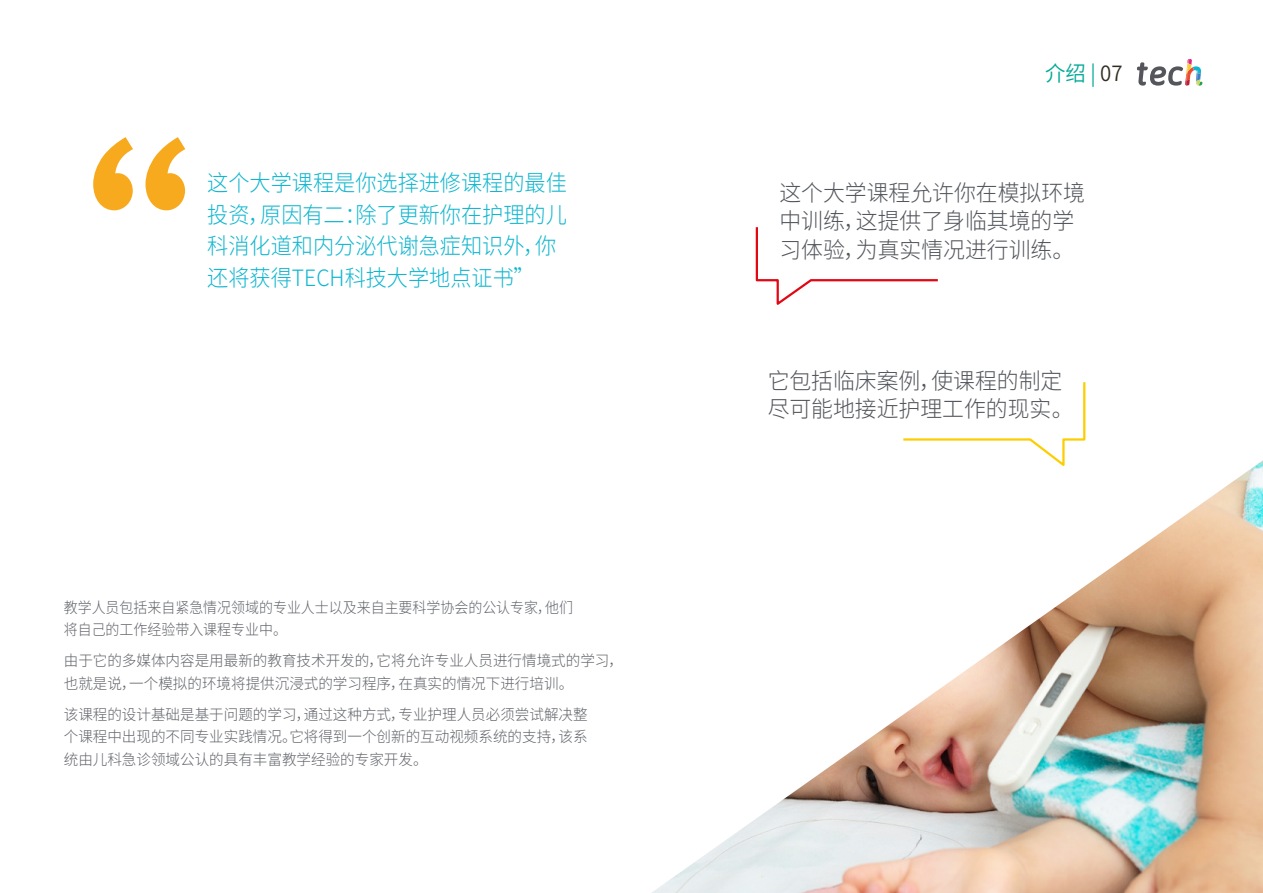
<style>
.page{position:relative;width:1263px;height:893px;background:#fff}
.page>*{position:absolute;margin:0;border:0;box-sizing:border-box;transform-origin:0 0}
.t1{font:300 22.5px/28.5px "Source Han Sans CN";color:#52555b}
.t2{font:300 22.5px/31.5px "Source Han Sans CN";color:#0fb6cf;scale:.94 1}
.t3{font:21px "Source Han Sans CN";color:#00a996}
.t4{font:300 15px/22.5px "Source Han Sans CN";color:#61646a}
.t5{font:300 15px/22.5px "Source Han Sans CN";color:#61646a;scale:.93 1}
.s1{color:#312e20}
</style>
<div class="page">
<img style="left:652px;top:460px;width:611px;height:433px">
<svg style="left:93px;top:137px;width:92px;height:73px"></svg>
<svg style="left:901px;top:382px;width:185px;height:87px"></svg>
<svg style="left:755px;top:227px;width:183px;height:78px"></svg>
<svg style="left:1137px;top:59px;width:65px;height:27px"></svg>
<h1 class="t2" style="left:207px;top:168px;width:384px">这个大学课程是你选择进修课程的最佳投资，原因有二：除了更新你在护理的儿科消化道和内分泌代谢急症知识外，你还将获得TECH科技大学地点证书”</h1>
<p class="t5" style="left:64px;top:596px;width:549px">教学人员包括来自紧急情况领域的专业人士以及来自主要科学协会的公认专家，他们将自己的工作经验带入课程专业中。</p>
<p class="t4" style="left:64px;top:650px;width:561px">由于它的多媒体内容是用最新的教育技术开发的，它将允许专业人员进行情境式的学习，也就是说，一个模拟的环境将提供沉浸式的学习程序，在真实的情况下进行培训。</p>
<p class="t4" style="left:64px;top:703px;width:525px;text-align:justify">该课程的设计基础是基于问题的学习，通过这种方式，专业护理人员必须尝试解决整个课程中出现的不同专业实践情况。它将得到一个创新的互动视频系统的支持，该系统由儿科急诊领域公认的具有丰富教学经验的专家开发。</p>
<h2 class="t3" style="left:1045px;top:61px;width:79px">介绍 | <span class="s1">07</span></h2>
<h1 class="t1" style="left:779px;top:179px;width:307px">这个大学课程允许你在模拟环境中训练，这提供了身临其境的学习体验，为真实情况进行训练。</h1>
<h1 class="t1" style="left:768px;top:367px;width:307px">它包括临床案例，使课程的制定尽可能地接近护理工作的现实。</h1>
</div>
